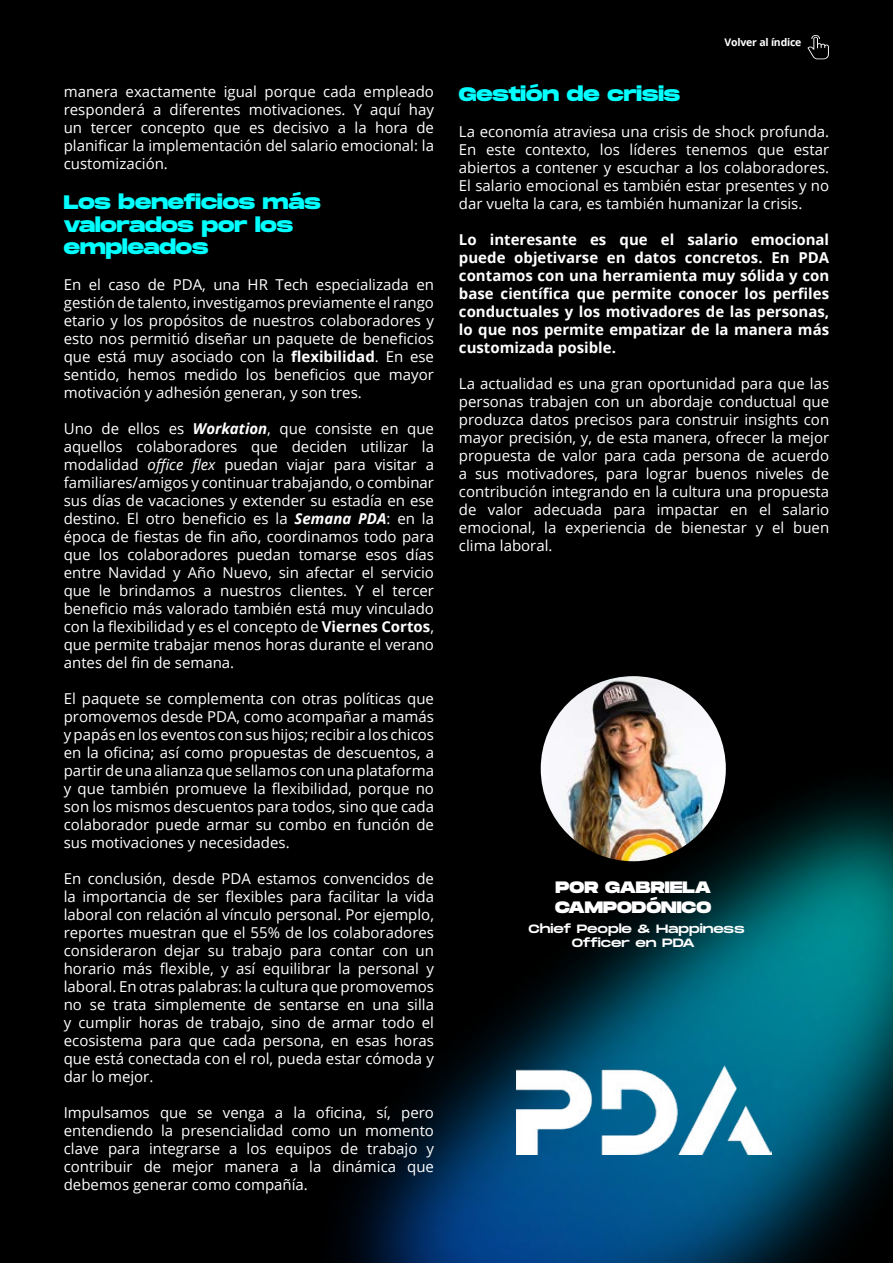
<style>
.page{position:relative;width:893px;height:1263px;background:#000}
.page>*{position:absolute;margin:0;border:0;box-sizing:border-box;transform-origin:0 0}
.t1{font:800 19.5px/22.5px "Monument Extended";color:#0ff}
.t2{font:800 16.5px/19.8px "Monument Extended";color:#fff}
.t3{font:15px/18px "Open Sans";color:#fff;text-align:justify}
.t4{font:700 15px/18px "Open Sans";color:#fff;text-align:justify}
.t5{font:12px/14.4px "Monument Extended";letter-spacing:-.01em;color:#fff;text-align:center}
.t6{font:700 10.5px "Open Sans";letter-spacing:-.02em;color:#fff}
.s1{font-weight:700}
.s2{font-weight:700;font-style:italic}
.s3{font-style:italic}
</style>
<div class="page">
<img style="left:345px;top:676px;width:548px;height:587px">
<img style="left:541px;top:676px;width:185px;height:185px;border-radius:93px">
<img style="left:516px;top:1066px;width:256px;height:89px">
<svg style="left:807px;top:35px;width:22px;height:24px"></svg>
<p class="t3" style="left:64px;top:82px;width:372px">manera exactamente igual porque cada empleado responderá a diferentes motivaciones. Y aquí hay un tercer concepto que es decisivo a la hora de planificar la implementación del salario emocional: la customización.</p>
<h1 class="t1" style="left:64px;top:190px;width:258px">Los beneficios más valorados por los empleados</h1>
<p class="t3" style="left:64px;top:275px;width:372px">En el caso de PDA, una HR Tech especializada en gestión de talento, investigamos previamente el rango etario y los propósitos de nuestros colaboradores y esto nos permitió diseñar un paquete de beneficios que está muy asociado con la <span class="s1">flexibilidad</span>. En ese sentido, hemos medido los beneficios que mayor motivación y adhesión generan, y son tres.</p>
<p class="t3" style="left:64px;top:419px;width:372px">Uno de ellos es <span class="s2">Workation</span>, que consiste en que aquellos colaboradores que deciden utilizar la modalidad <span class="s3">office flex</span> puedan viajar para visitar a familiares/amigos y continuar trabajando, o combinar sus días de vacaciones y extender su estadía en ese destino. El otro beneficio es la <span class="s2">Semana PDA</span>: en la época de fiestas de fin año, coordinamos todo para que los colaboradores puedan tomarse esos días entre Navidad y Año Nuevo, sin afectar el servicio que le brindamos a nuestros clientes. Y el tercer beneficio más valorado también está muy vinculado con la flexibilidad y es el concepto de <span class="s1">Viernes Cortos</span>, que permite trabajar menos horas durante el verano antes del fin de semana.</p>
<p class="t3" style="left:64px;top:689px;width:372px">El paquete se complementa con otras políticas que promovemos desde PDA, como acompañar a mamás y papás en los eventos con sus hijos; recibir a los chicos en la oficina; así como propuestas de descuentos, a partir de una alianza que sellamos con una plataforma y que también promueve la flexibilidad, porque no son los mismos descuentos para todos, sino que cada colaborador puede armar su combo en función de sus motivaciones y necesidades.</p>
<p class="t3" style="left:64px;top:869px;width:372px">En conclusión, desde PDA estamos convencidos de la importancia de ser flexibles para facilitar la vida laboral con relación al vínculo personal. Por ejemplo, reportes muestran que el 55% de los colaboradores consideraron dejar su trabajo para contar con un horario más flexible, y así equilibrar la personal y laboral. En otras palabras: la cultura que promovemos no se trata simplemente de sentarse en una silla y cumplir horas de trabajo, sino de armar todo el ecosistema para que cada persona, en esas horas que está conectada con el rol, pueda estar cómoda y dar lo mejor.</p>
<p class="t3" style="left:64px;top:1103px;width:372px">Impulsamos que se venga a la oficina, sí, pero entendiendo la presencialidad como un momento clave para integrarse a los equipos de trabajo y contribuir de mejor manera a la dinámica que debemos generar como compañía.</p>
<p class="t6" style="left:725px;top:35px;width:78px">Volver al índice</p>
<h1 class="t1" style="left:459px;top:82px;width:223px">Gestión de crisis</h1>
<p class="t3" style="left:459px;top:122px;width:372px">La economía atraviesa una crisis de shock profunda.<br>En este contexto, los líderes tenemos que estar abiertos a contener y escuchar a los colaboradores.<br>El salario emocional es también estar presentes y no dar vuelta la cara, es también humanizar la crisis.</p>
<p class="t4" style="left:459px;top:230px;width:372px">Lo interesante es que el salario emocional puede objetivarse en datos concretos. En PDA contamos con una herramienta muy sólida y con base científica que permite conocer los perfiles conductuales y los motivadores de las personas, lo que nos permite empatizar de la manera más customizada posible.</p>
<p class="t3" style="left:459px;top:374px;width:372px">La actualidad es una gran oportunidad para que las personas trabajen con un abordaje conductual que produzca datos precisos para construir insights con mayor precisión, y, de esta manera, ofrecer la mejor propuesta de valor para cada persona de acuerdo a sus motivadores, para lograr buenos niveles de contribución integrando en la cultura una propuesta de valor adecuada para impactar en el salario emocional, la experiencia de bienestar y el buen clima laboral.</p>
<p class="t2" style="left:555px;top:877px;width:157px">POR GABRIELA<br>CAMPODÓNICO</p>
<p class="t5" style="left:529px;top:921px;width:217px">Chief People &amp; Happiness<br>Officer en PDA</p>
</div>
